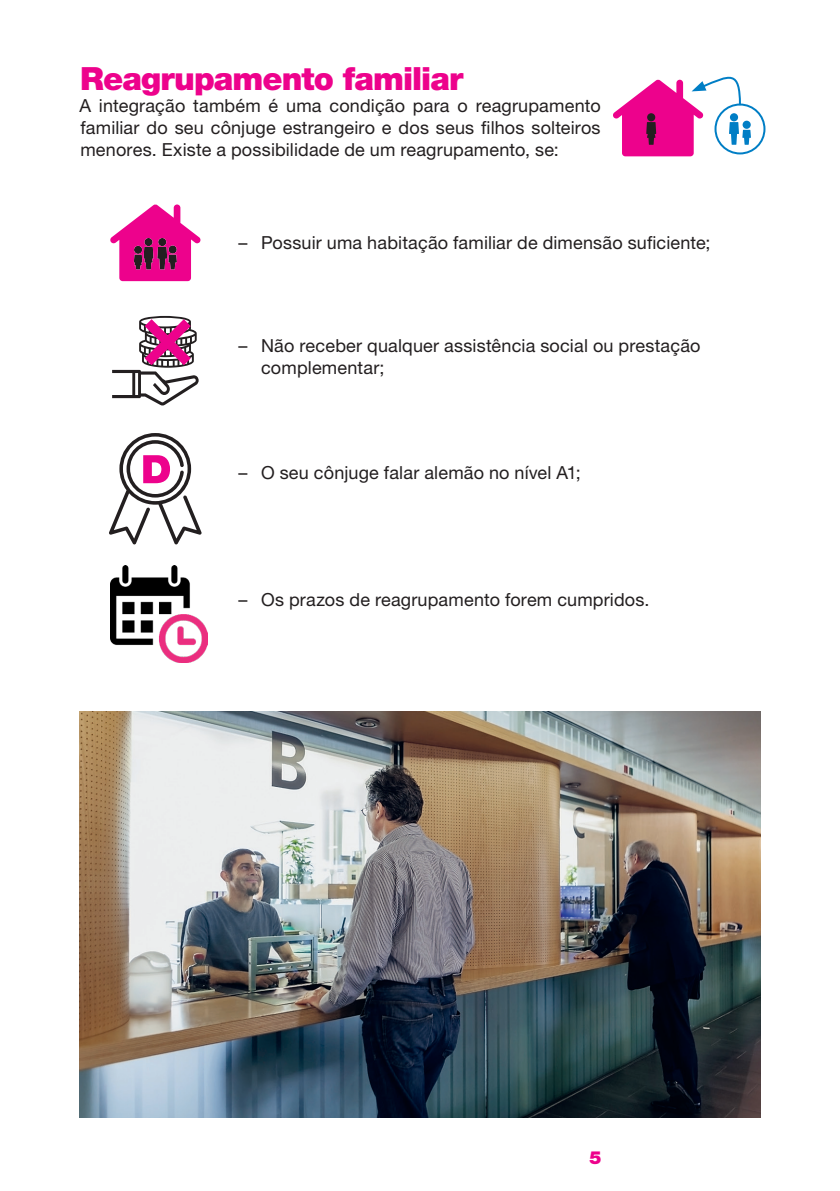
<style>
.page{position:relative;width:840px;height:1191px;background:#fff}
.page>*{position:absolute;margin:0;border:0;box-sizing:border-box;transform-origin:0 0}
._16_13_Headline{font:900 32px "Helvetica Neue LT Std";letter-spacing:-.025em;color:#ed028c}
._9_11_GrundText__blo{font:18px/22px "Helvetica Neue LT Std";letter-spacing:.01em;color:#231f20;text-align:justify}
.t1{font:900 18px "Helvetica Neue LT Std";color:#ed028c}
</style>
<div class="page">
<img style="left:79px;top:711px;width:680px;height:406px">
<svg style="left:109px;top:433px;width:92px;height:111px"></svg>
<svg style="left:112px;top:316px;width:86px;height:89px"></svg>
<svg style="left:110px;top:204px;width:91px;height:77px"></svg>
<svg style="left:613px;top:76px;width:137px;height:80px"></svg>
<div style="left:714px;top:104px;width:51px;height:50px;border:2px solid #007ec5;border-radius:50%"></div>
<img style="left:111px;top:566px;width:96px;height:96px">
<p class="_16_13_Headline" style="left:80px;top:60px;width:384px">Reagrupamento familiar</p>
<p class="_9_11_GrundText__blo" style="left:79px;top:95px;width:522px">A integração também é uma condição para o reagrupamento familiar do seu cônjuge estrangeiro e dos seus filhos solteiros menores. Existe a possibilidade de um reagrupamento, se:</p>
<p class="_9_11_GrundText__blo" style="left:238px;top:231px;width:473px">– Possuir uma habitação familiar de dimensão suficiente;</p>
<p class="_9_11_GrundText__blo" style="left:261px;top:335px;width:440px;text-indent:-23px">– Não receber qualquer assistência social ou prestação complementar;</p>
<p class="_9_11_GrundText__blo" style="left:238px;top:461px;width:344px">– O seu cônjuge falar alemão no nível A1;</p>
<p class="_9_11_GrundText__blo" style="left:238px;top:588px;width:412px">– Os prazos de reagrupamento forem cumpridos.</p>
<p class="t1" style="left:589px;top:1147px;width:14px">5</p>
</div>
